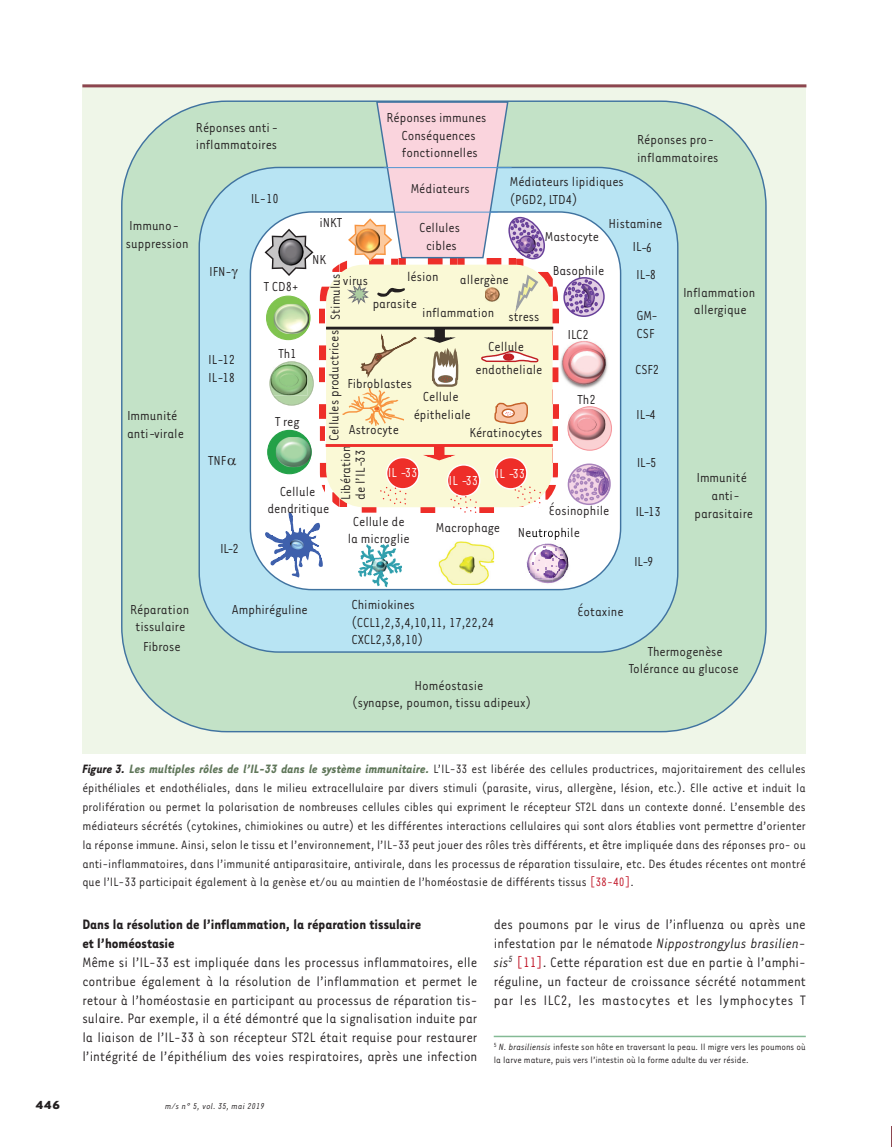
<style>
.page{position:relative;width:892px;height:1147px;background:#fff}
.page>*{position:absolute;margin:0;border:0;box-sizing:border-box;transform-origin:0 0}
.t1{font:15.75px/18.9px "Tarzana Narrow";color:#231f20;text-align:justify}
.t2{font:700 15.75px/18.9px "Tarzana Narrow";color:#231f20}
.t3{font:15px/17.7px "Tarzana Narrow";color:#231f20}
.t4{font:15px "Tarzana Narrow";color:#fff}
.t5{font:15px "Tarzana Narrow";color:#a984bc}
.t6{font:13.95px/18.9px "Tarzana Narrow";color:#231f20;text-align:justify}
.t7{font:700 13.5px "Tarzana Wide";color:#231f20}
.t8{font:10.5px/12.6px "Tarzana Narrow";color:#231f20}
.t9{font:italic 9.75px "Tarzana Narrow";letter-spacing:.025em;color:#231f20}
.s1{font-weight:700;font-style:italic}
.s2{font-weight:700;font-style:italic;color:#5f7659}
.s3{color:#c11527}
.s4{font-style:italic}
</style>
<div class="page">
<hr style="left:493px;top:1035px;width:312px;height:2px;background:#84ba95">
<div style="left:82px;top:84px;width:723px;height:669px;background:#eff6e8"></div>
<div style="left:122px;top:101px;width:643px;height:630px;background:#c3e2c7;border-radius:105px"></div>
<div style="left:199px;top:167px;width:478px;height:485px;background:#b8e4f3;border-radius:80px"></div>
<svg style="left:249px;top:234px;width:372px;height:334px;background:#eaf2f7"></svg>
<svg style="left:264px;top:100px;width:348px;height:491px"></svg>
<hr style="left:82px;top:84px;width:724px;height:3px;background:#8d454f">
<svg style="left:891px;top:1126px;width:1px;height:21px"></svg>
<p class="t3" style="left:196px;top:118px;width:84px">Réponses anti&shy;inflammatoires</p>
<p class="t3" style="left:386px;top:108px;width:101px;text-align:center">Réponses immunes<br>Conséquences fonctionnelles</p>
<p class="t3" style="left:637px;top:130px;width:83px">Réponses pro&shy;inflammatoires</p>
<p class="t3" style="left:251px;top:189px;width:29px">IL-10</p>
<p class="t3" style="left:410px;top:179px;width:60px">Médiateurs</p>
<p class="t3" style="left:510px;top:172px;width:115px">Médiateurs lipidiques (PGD2, LTD4)</p>
<p class="t3" style="left:126px;top:216px;width:64px">Immuno&shy;suppression</p>
<p class="t3" style="left:209px;top:262px;width:24px">IFN-</p>
<p class="t3" style="left:127px;top:406px;width:58px">Immunité anti-virale</p>
<p class="t3" style="left:208px;top:350px;width:28px">IL-12<br>IL-18</p>
<p class="t3" style="left:264px;top:277px;width:36px">T CD8+</p>
<p class="t3" style="left:278px;top:344px;width:20px">Th1</p>
<p class="t3" style="left:275px;top:412px;width:26px">T reg</p>
<p class="t3" style="left:319px;top:213px;width:24px">iNKT</p>
<p class="t3" style="left:608px;top:213px;width:55px">Histamine</p>
<p class="t3" style="left:419px;top:218px;width:42px;text-align:center">Cellules cibles</p>
<p class="t3" style="left:544px;top:227px;width:56px">Mastocyte</p>
<p class="t3" style="left:632px;top:233px;width:25px;line-height:27px">IL-6<br>IL-8</p>
<p class="t3" style="left:312px;top:250px;width:16px">NK</p>
<p class="t3" style="left:552px;top:261px;width:53px">Basophile</p>
<p class="t3" style="left:407px;top:267px;width:33px">lésion</p>
<p class="t3" style="left:460px;top:269px;width:50px">allergène</p>
<p class="t3" style="left:326px;top:320px;width:48px;rotate:-90deg">Stimulus</p>
<p class="t3" style="left:324px;top:441px;width:112px;rotate:-90deg">Cellules productrices</p>
<p class="t3" style="left:343px;top:271px;width:27px">virus</p>
<p class="t3" style="left:372px;top:294px;width:46px">parasite</p>
<p class="t3" style="left:422px;top:303px;width:74px">inflammation</p>
<p class="t3" style="left:636px;top:306px;width:23px">GM-<br>CSF</p>
<p class="t3" style="left:508px;top:307px;width:33px">stress</p>
<p class="t3" style="left:567px;top:325px;width:23px">ILC2</p>
<p class="t3" style="left:475px;top:334px;width:69px;line-height:23.2px;text-align:center">Cellule endotheliale</p>
<p class="t3" style="left:635px;top:360px;width:26px">CSF2</p>
<p class="t3" style="left:347px;top:374px;width:66px">Fibroblastes</p>
<p class="t3" style="left:413px;top:387px;width:59px;text-align:center">Cellule épitheliale</p>
<p class="t3" style="left:577px;top:390px;width:20px">Th2</p>
<p class="t3" style="left:636px;top:405px;width:21px">IL-4</p>
<p class="t3" style="left:349px;top:419px;width:52px">Astrocyte</p>
<p class="t3" style="left:469px;top:423px;width:75px">Kératinocytes</p>
<p class="t3" style="left:683px;top:283px;width:74px;text-align:center">Inflammation allergique</p>
<p class="t3" style="left:208px;top:451px;width:20px">TNF</p>
<p class="t3" style="left:220px;top:539px;width:20px">IL-2</p>
<p class="t3" style="left:267px;top:482px;width:63px;text-align:center">Cellule dendritique</p>
<p class="t3" style="left:337px;top:500px;width:56px;line-height:14.7px;rotate:-90deg">Libération de l’IL-33</p>
<p class="t4" style="left:387px;top:463px;width:31px">IL -33</p>
<p class="t3" style="left:347px;top:511px;width:64px;text-align:center">Cellule de la microglie</p>
<p class="t4" style="left:448px;top:471px;width:31px">IL -33</p>
<p class="t4" style="left:495px;top:464px;width:31px">IL -33</p>
<p class="t3" style="left:548px;top:501px;width:62px">Éosinophile</p>
<p class="t3" style="left:436px;top:518px;width:66px">Macrophage</p>
<p class="t3" style="left:517px;top:523px;width:64px">Neutrophile</p>
<p class="t5" style="left:539px;top:565px;width:5px">.</p>
<p class="t5" style="left:533px;top:544px;width:9px">..</p>
<p class="t5" style="left:551px;top:550px;width:9px">..</p>
<p class="t3" style="left:636px;top:453px;width:21px">IL-5</p>
<p class="t3" style="left:635px;top:502px;width:27px">IL-13</p>
<p class="t3" style="left:633px;top:552px;width:21px">IL-9</p>
<p class="t3" style="left:694px;top:468px;width:60px;text-align:center">Immunité anti&shy;parasitaire</p>
<p class="t3" style="left:130px;top:599px;width:61px;text-align:center">Réparation tissulaire</p>
<p class="t3" style="left:143px;top:637px;width:39px">Fibrose</p>
<p class="t3" style="left:232px;top:599px;width:77px">Amphiréguline</p>
<p class="t3" style="left:351px;top:595px;width:144px">Chimiokines (CCL1,2,3,4,10,11, 17,22,24<br>CXCL2,3,8,10)</p>
<p class="t3" style="left:577px;top:602px;width:48px">Éotaxine</p>
<p class="t3" style="left:628px;top:642px;width:111px;text-align:center">Thermogenèse<br>Tolérance au glucose</p>
<p class="t3" style="left:352px;top:675px;width:180px;text-indent:62px">Homéostasie (synapse, poumon, tissu adipeux)</p>
<p class="t6" style="left:82px;top:759px;width:724px"><span class="s1">Figure 3.</span> <span class="s2">Les multiples rôles de l’IL-33 dans le système immunitaire.</span> L’IL-33 est libérée des cellules productrices, majoritairement des cellules épithéliales et endothéliales, dans le milieu extracellulaire par divers stimuli (parasite, virus, allergène, lésion, etc.). Elle active et induit la prolifération ou permet la polarisation de nombreuses cellules cibles qui expriment le récepteur ST2L dans un contexte donné. L’ensemble des médiateurs sécrétés (cytokines, chimiokines ou autre) et les différentes interactions cellulaires qui sont alors établies vont permettre d’orienter la réponse immune. Ainsi, selon le tissu et l’environnement, l’IL-33 peut jouer des rôles très différents, et être impliquée dans des réponses pro- ou anti-inflammatoires, dans l’immunité antiparasitaire, antivirale, dans les processus de réparation tissulaire, etc. Des études récentes ont montré que l’IL-33 participait également à la genèse et/ou au maintien de l’homéostasie de différents tissus <span class="s3">[38-40]</span>.</p>
<p class="t2" style="left:82px;top:914px;width:340px">Dans la résolution de l’inflammation, la réparation tissulaire et l’homéostasie</p>
<p class="t1" style="left:82px;top:952px;width:396px">Même si l’IL-33 est impliquée dans les processus inflammatoires, elle contribue également à la résolution de l’inflammation et permet le retour à l’homéostasie en participant au processus de réparation tis&shy;sulaire. Par exemple, il a été démontré que la signalisation induite par la liaison de l’IL-33 à son récepteur ST2L était requise pour restaurer l’intégrité de l’épithélium des voies respiratoires, après une infection</p>
<p class="t7" style="left:36px;top:1096px;width:26px">446</p>
<p class="t9" style="left:165px;top:1099px;width:101px">m/s n° 5, vol. 35, mai 2019</p>
<p class="t1" style="left:493px;top:914px;width:313px">des poumons par le virus de l’influenza ou après une infestation par le nématode <span class="s4">Nippostrongylus brasilien&shy;sis</span><sup>5</sup> <span class="s3">[11]</span>. Cette réparation est due en partie à l’amphi&shy;réguline, un facteur de croissance sécrété notamment par les ILC2, les mastocytes et les lymphocytes T</p>
<p class="t8" style="left:493px;top:1040px;width:313px"><sup>5</sup> <span class="s4">N. brasiliensis</span> infeste son hôte en traversant la peau. Il migre vers les poumons où la larve mature, puis vers l’intestin où la forme adulte du ver réside.</p>
</div>
